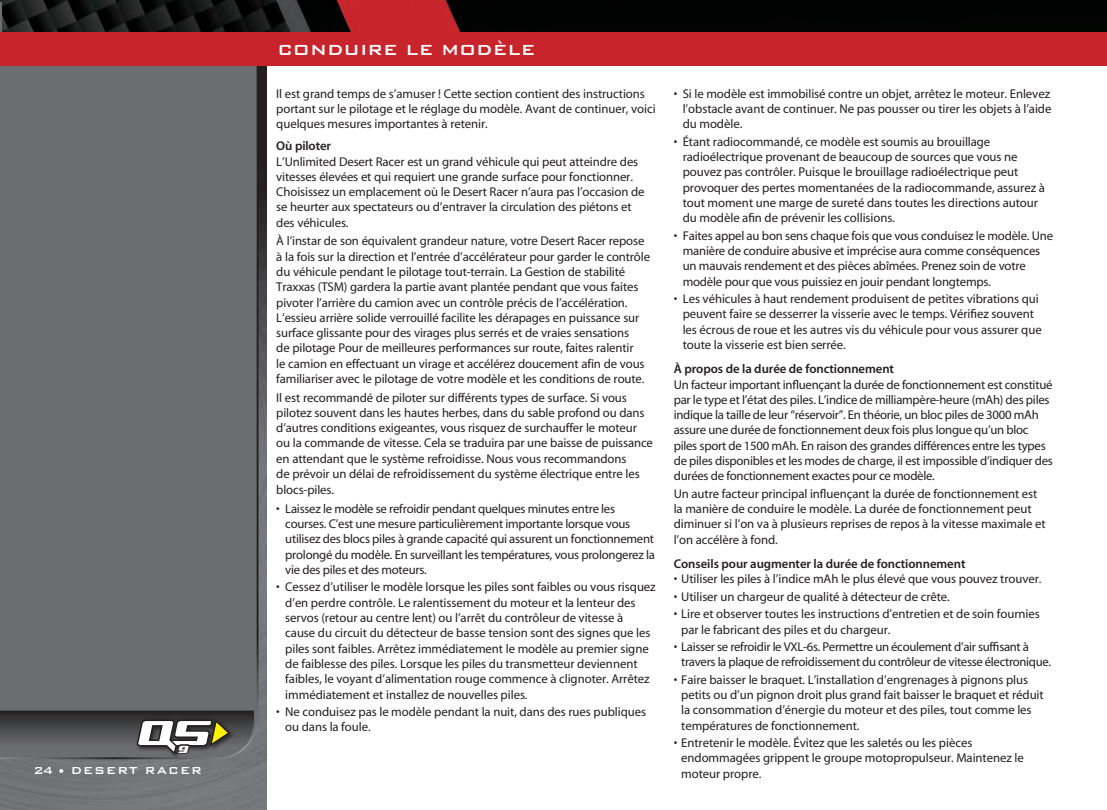
<style>
.page{position:relative;width:1107px;height:810px;background:#fff}
.page>*{position:absolute;margin:0;border:0;box-sizing:border-box;transform-origin:0 0}
.t1{font:19.5px "Bank Gothic Medium BT";color:#fff}
.t2{font:13.5px "Bank Gothic Medium BT";letter-spacing:.075em;color:#fff}
.t3{font:12.75px/15.3px "Myriad";letter-spacing:-.01em;color:#231f20}
.t4{font:600 12.75px "Myriad";letter-spacing:-.005em;color:#231f20}
.t5{font:italic 12px "SF Trans Robotics Extended";color:#fff}
</style>
<div class="page">
<img style="left:0;top:67px;width:267px;height:743px">
<div style="left:0;top:0;width:259px;height:760px;background:#6c6d70"></div>
<img style="left:3px;top:0;width:1104px;height:32px">
<div style="left:0;top:32px;width:1107px;height:34px;background:#c8242b"></div>
<hr style="left:0;top:710px;width:1px;height:36px;background:#4f4f51">
<div style="left:136px;top:718px;width:99px;height:42px;background:#231f20;opacity:.8"></div>
<svg style="left:0;top:711px;width:254px;height:46px"></svg>
<p class="t5" style="left:179px;top:743px;width:12px">9</p>
<p class="t2" style="left:33px;top:763px;width:170px">24 • DESERT RACER</p>
<p class="t1" style="left:277px;top:39px;width:260px">CONDUIRE LE MODÈLE</p>
<p class="t3" style="left:276px;top:86px;width:381px">Il est grand temps de s’amuser ! Cette section contient des instructions portant sur le pilotage et le réglage du modèle. Avant de continuer, voici quelques mesures importantes à retenir.</p>
<p class="t4" style="left:276px;top:140px;width:56px">Où piloter</p>
<p class="t3" style="left:276px;top:154px;width:370px">L’Unlimited Desert Racer est un grand véhicule qui peut atteindre des vitesses élevées et qui requiert une grande surface pour fonctionner.<br>Choisissez un emplacement où le Desert Racer n’aura pas l’occasion de se heurter aux spectateurs ou d’entraver la circulation des piétons et des véhicules.</p>
<p class="t3" style="left:276px;top:234px;width:375px">À l’instar de son équivalent grandeur nature, votre Desert Racer repose à la fois sur la direction et l’entrée d’accélérateur pour garder le contrôle du véhicule pendant le pilotage tout-terrain. La Gestion de stabilité Traxxas (TSM) gardera la partie avant plantée pendant que vous faites pivoter l’arrière du camion avec un contrôle précis de l’accélération.<br>L’essieu arrière solide verrouillé facilite les dérapages en puissance sur surface glissante pour des virages plus serrés et de vraies sensations<br>de pilotage Pour de meilleures performances sur route, faites ralentir<br>le camion en effectuant un virage et accélérez doucement afin de vous familiariser avec le pilotage de votre modèle et les conditions de route.</p>
<p class="t3" style="left:276px;top:390px;width:378px">Il est recommandé de piloter sur différents types de surface. Si vous pilotez souvent dans les hautes herbes, dans du sable profond ou dans d’autres conditions exigeantes, vous risquez de surchauffer le moteur ou la commande de vitesse. Cela se traduira par une baisse de puissance en attendant que le système refroidisse. Nous vous recommandons<br>de prévoir un délai de refroidissement du système électrique entre les blocs-piles.</p>
<p class="t3" style="left:285px;top:501px;width:371px;text-indent:-9px">• Laissez le modèle se refroidir pendant quelques minutes entre les courses. C’est une mesure particulièrement importante lorsque vous utilisez des blocs piles à grande capacité qui assurent un fonctionnement prolongé du modèle. En surveillant les températures, vous prolongerez la vie des piles et des moteurs.</p>
<p class="t3" style="left:285px;top:580px;width:372px;text-indent:-9px">• Cessez d’utiliser le modèle lorsque les piles sont faibles ou vous risquez d’en perdre contrôle. Le ralentissement du moteur et la lenteur des servos (retour au centre lent) ou l’arrêt du contrôleur de vitesse à cause du circuit du détecteur de basse tension sont des signes que les piles sont faibles. Arrêtez immédiatement le modèle au premier signe de faiblesse des piles. Lorsque les piles du transmetteur deviennent faibles, le voyant d’alimentation rouge commence à clignoter. Arrêtez immédiatement et installez de nouvelles piles.</p>
<p class="t3" style="left:285px;top:705px;width:362px;text-indent:-9px">• Ne conduisez pas le modèle pendant la nuit, dans des rues publiques ou dans la foule.</p>
<p class="t3" style="left:683px;top:86px;width:370px;text-align:justify;text-indent:-9px">• Si le modèle est immobilisé contre un objet, arrêtez le moteur. Enlevez l’obstacle avant de continuer. Ne pas pousser ou tirer les objets à l’aide du modèle.</p>
<p class="t3" style="left:683px;top:134px;width:364px;text-indent:-9px">• Étant radiocommandé, ce modèle est soumis au brouillage radioélectrique provenant de beaucoup de sources que vous ne pouvez pas contrôler. Puisque le brouillage radioélectrique peut provoquer des pertes momentanées de la radiocommande, assurez à tout moment une marge de sureté dans toutes les directions autour du modèle afin de prévenir les collisions.</p>
<p class="t3" style="left:683px;top:228px;width:372px;text-indent:-9px">• Faites appel au bon sens chaque fois que vous conduisez le modèle. Une manière de conduire abusive et imprécise aura comme conséquences un mauvais rendement et des pièces abîmées. Prenez soin de votre modèle pour que vous puissiez en jouir pendant longtemps.</p>
<p class="t3" style="left:683px;top:292px;width:361px;text-indent:-9px">• Les véhicules à haut rendement produisent de petites vibrations qui peuvent faire se desserrer la visserie avec le temps. Vérifiez souvent les écrous de roue et les autres vis du véhicule pour vous assurer que toute la visserie est bien serrée.</p>
<p class="t4" style="left:674px;top:362px;width:222px">À propos de la durée de fonctionnement</p>
<p class="t3" style="left:674px;top:377px;width:381px">Un facteur important influençant la durée de fonctionnement est constitué par le type et l’état des piles. L’indice de milliampère-heure (mAh) des piles indique la taille de leur “réservoir”. En théorie, un bloc piles de 3000 mAh assure une durée de fonctionnement deux fois plus longue qu’un bloc piles sport de 1500 mAh. En raison des grandes différences entre les types de piles disponibles et les modes de charge, il est impossible d’indiquer des durées de fonctionnement exactes pour ce modèle.</p>
<p class="t3" style="left:674px;top:486px;width:373px">Un autre facteur principal influençant la durée de fonctionnement est la manière de conduire le modèle. La durée de fonctionnement peut diminuer si l’on va à plusieurs reprises de repos à la vitesse maximale et l’on accélère à fond.</p>
<p class="t4" style="left:674px;top:557px;width:293px">Conseils pour augmenter la durée de fonctionnement</p>
<p class="t3" style="left:674px;top:572px;width:369px">• Utiliser les piles à l’indice mAh le plus élevé que vous pouvez trouver.</p>
<p class="t3" style="left:674px;top:589px;width:278px">• Utiliser un chargeur de qualité à détecteur de crête.</p>
<p class="t3" style="left:681px;top:607px;width:360px;text-indent:-8px">• Lire et observer toutes les instructions d’entretien et de soin fournies par le fabricant des piles et du chargeur.</p>
<p class="t3" style="left:681px;top:640px;width:372px;text-indent:-8px">• Laisser se refroidir le VXL-6s. Permettre un écoulement d’air suffisant à travers la plaque de refroidissement du contrôleur de vitesse électronique.</p>
<p class="t3" style="left:681px;top:672px;width:364px;text-indent:-8px">• Faire baisser le braquet. L’installation d’engrenages à pignons plus petits ou d’un pignon droit plus grand fait baisser le braquet et réduit la consommation d’énergie du moteur et des piles, tout comme les températures de fonctionnement.</p>
<p class="t3" style="left:681px;top:736px;width:344px;text-indent:-8px">• Entretenir le modèle. Évitez que les saletés ou les pièces endommagées grippent le groupe motopropulseur. Maintenez le moteur propre.</p>
</div>
